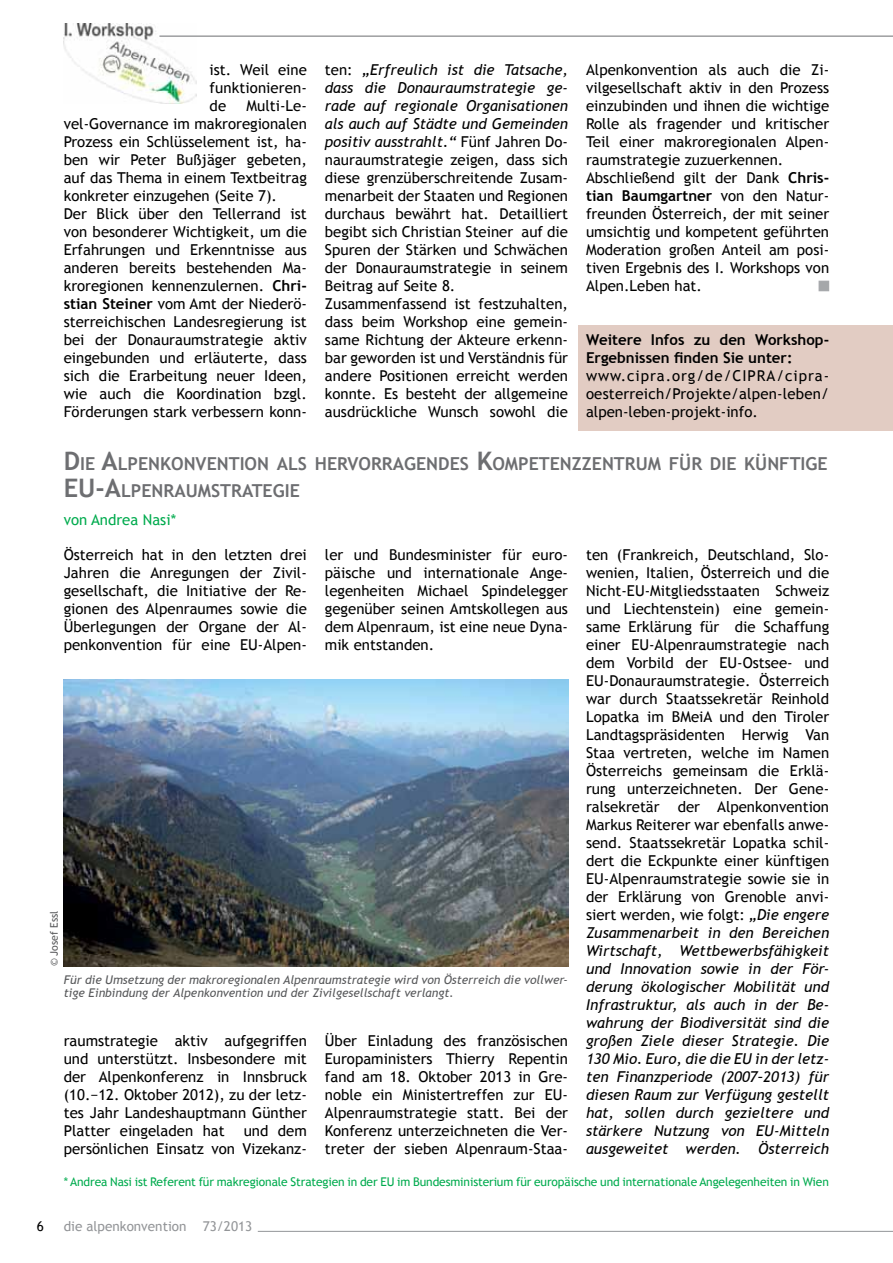
<style>
.page{position:relative;width:893px;height:1263px;background:#fff}
.page>*{position:absolute;margin:0;border:0;box-sizing:border-box;transform-origin:0 0}
.t1{font:700 17.85px/27px "Trebuchet MS";color:#6d6e71}
.t2{font:15px/18px "Trebuchet MS";color:#000;text-align:justify}
.t3{font:700 15px/18px "Trebuchet MS";color:#000}
.t4{font:15px "Trebuchet MS";color:#00ab4e}
.t5{font:13.5px "Trebuchet MS";color:#939598}
.t6{font:13.5px "Trebuchet MS";color:#000}
.t7{font:italic 12px/13.5px "Trebuchet MS";color:#58595b}
.t8{font:12px "Trebuchet MS";letter-spacing:-.01em;color:#00ab4e}
.t9{font:10.5px "Trebuchet MS";color:#58595b}
.s1{font-weight:700}
.s2{font-style:italic}
.s3{font-size:25.5px}
</style>
<div class="page">
<div style="left:578px;top:325px;width:315px;height:106px;background:#e2ccc3"></div>
<img style="left:64px;top:24px;width:133px;height:80px">
<hr style="left:258px;top:1231px;width:635px;height:1px;background:#939598">
<hr style="left:159px;top:36px;width:734px;height:1px;background:#6d6e71">
<img style="left:64px;top:679px;width:504px;height:287px">
<div style="left:819px;top:281px;width:10px;height:10px;background:#a5a7aa"></div>
<p class="t2" style="left:210px;top:61px;width:99px">ist. Weil eine funktionieren&shy;de</p>
<p class="t2" style="left:64px;top:97px;width:245px;text-align:left;text-indent:183px">Multi-Le&shy;vel-Governance im makroregionalen Prozess ein Schlüsselement ist, ha&shy;ben wir Peter Bußjäger gebeten, auf das Thema in einem Textbeitrag konkreter einzugehen (Seite 7).<br>Der Blick über den Tellerrand ist von besonderer Wichtigkeit, um die Erfahrungen und Erkenntnisse aus anderen bereits bestehenden Ma&shy;kroregionen kennenzulernen. <span class="s1">Chri&shy;stian Steiner</span> vom Amt der Niederö&shy;sterreichischen Landesregierung ist bei der Donauraumstrategie aktiv eingebunden und erläuterte, dass sich die Erarbeitung neuer Ideen, wie auch die Koordination bzgl.<br>Förderungen stark verbessern konn-</p>
<p class="t2" style="left:325px;top:61px;width:245px;text-align:left">ten: <span class="s2">„Erfreulich ist die Tatsache, dass die Donauraumstrategie ge&shy;rade auf regionale Organisationen als auch auf Städte und Gemeinden positiv ausstrahlt.“</span> Fünf Jahren Do&shy;nauraumstrategie zeigen, dass sich diese grenzüberschreitende Zusam&shy;menarbeit der Staaten und Regionen durchaus bewährt hat. Detailliert begibt sich Christian Steiner auf die Spuren der Stärken und Schwächen der Donauraumstrategie in seinem Beitrag auf Seite 8.<br>Zusammenfassend ist festzuhalten, dass beim Workshop eine gemein&shy;same Richtung der Akteure erkenn&shy;bar geworden ist und Verständnis für andere Positionen erreicht werden konnte. Es besteht der allgemeine ausdrückliche Wunsch sowohl die</p>
<p class="t2" style="left:586px;top:61px;width:245px;text-align:left">Alpenkonvention als auch die Zi&shy;vilgesellschaft aktiv in den Prozess einzubinden und ihnen die wichtige Rolle als fragender und kritischer Teil einer makroregionalen Alpen&shy;raumstrategie zuzuerkennen.<br>Abschließend gilt der Dank <span class="s1">Chris&shy;tian Baumgartner</span> von den Natur&shy;freunden Österreich, der mit seiner umsichtig und kompetent geführten Moderation großen Anteil am posi&shy;tiven Ergebnis des I. Workshops von Alpen.Leben hat.</p>
<p class="t3" style="left:586px;top:331px;width:243px">Weitere Infos zu den Workshop-<br>Ergebnissen finden Sie unter:</p>
<p class="t2" style="left:586px;top:367px;width:245px">www.cipra.org/de/CIPRA/cipra&shy;oesterreich/Projekte/alpen-leben/ alpen-leben-projekt-info.</p>
<p class="t1" style="left:64px;top:450px;width:765px"><span class="s3">D</span>IE <span class="s3">A</span>LPENKONVENTION ALS HERVORRAGENDES <span class="s3">K</span>OMPETENZZENTRUM FÜR DIE KÜNFTIGE<br><span class="s3">EU -A</span>LPENRAUMSTRATEGIE</p>
<p class="t4" style="left:64px;top:510px;width:114px">von Andrea Nasi*</p>
<p class="t2" style="left:64px;top:545px;width:245px">Österreich hat in den letzten drei Jahren die Anregungen der Zivil&shy;gesellschaft, die Initiative der Re&shy;gionen des Alpenraumes sowie die Überlegungen der Organe der Al&shy;penkonvention für eine EU-Alpen-</p>
<p class="t2" style="left:325px;top:545px;width:245px">ler und Bundesminister für euro&shy;päische und internationale Ange&shy;legenheiten Michael Spindelegger gegenüber seinen Amtskollegen aus dem Alpenraum, ist eine neue Dyna&shy;mik entstanden.</p>
<p class="t9" style="left:48px;top:966px;width:57px;rotate:-90deg">© Josef Essl</p>
<p class="t7" style="left:64px;top:973px;width:506px">Für die Umsetzung der makroregionalen Alpenraumstrategie wird von Österreich die vollwer&shy;tige Einbindung der Alpenkonvention und der Zivilgesellschaft verlangt.</p>
<p class="t2" style="left:64px;top:1031px;width:245px">raumstrategie aktiv aufgegriffen und unterstützt. Insbesondere mit der Alpenkonferenz in Innsbruck (10.−12. Oktober 2012), zu der letz&shy;tes Jahr Landeshauptmann Günther Platter eingeladen hat</p>
<p class="t2" style="left:64px;top:1121px;width:245px;text-align:right">und dem<br>persönlichen Einsatz von Vizekanz-</p>
<p class="t2" style="left:325px;top:1031px;width:245px">Über Einladung des französischen Europaministers Thierry Repentin fand am 18. Oktober 2013 in Gre&shy;noble ein Ministertreffen zur EU-Alpenraumstrategie statt. Bei der Konferenz unterzeichneten die Ver&shy;treter der sieben Alpenraum-Staa-</p>
<p class="t2" style="left:586px;top:545px;width:245px">ten (Frankreich, Deutschland, Slo&shy;wenien, Italien, Österreich und die Nicht-EU-Mitgliedsstaaten Schweiz und Liechtenstein) eine gemein&shy;same Erklärung für die Schaffung einer EU-Alpenraumstrategie nach dem Vorbild der EU-Ostsee- und EU-Donauraumstrategie. Österreich war durch Staatssekretär Reinhold Lopatka im BMeiA und den Tiroler Landtagspräsidenten Herwig Van Staa vertreten, welche im Namen Österreichs gemeinsam die Erklä&shy;rung unterzeichneten. Der Gene&shy;ralsekretär der Alpenkonvention Markus Reiterer war ebenfalls anwe&shy;send. Staatssekretär Lopatka schil&shy;dert die Eckpunkte einer künftigen EU-Alpenraumstrategie sowie sie in der Erklärung von Grenoble anvi&shy;siert werden, wie folgt: <span class="s2">„Die engere Zusammenarbeit in den Bereichen Wirtschaft, Wettbewerbsfähigkeit und Innovation sowie in der För&shy;derung ökologischer Mobilität und Infrastruktur, als auch in der Be&shy;wahrung der Biodiversität sind die großen Ziele dieser Strategie. Die 130 Mio. Euro, die die EU in der letz&shy;ten Finanzperiode (2007–2013) für diesen Raum zur Verfügung gestellt hat, sollen durch gezieltere und stärkere Nutzung von EU-Mitteln ausgeweitet werden. Österreich</span></p>
<p class="t8" style="left:64px;top:1174px;width:767px">* Andrea Nasi ist Referent für makregionale Strategien in der EU im Bundesministerium für europäische und internationale Angelegenheiten in Wien</p>
<p class="t6" style="left:37px;top:1218px;width:9px">6</p>
<p class="t5" style="left:64px;top:1218px;width:190px">die alpenkonvention 73/2013</p>
</div>
